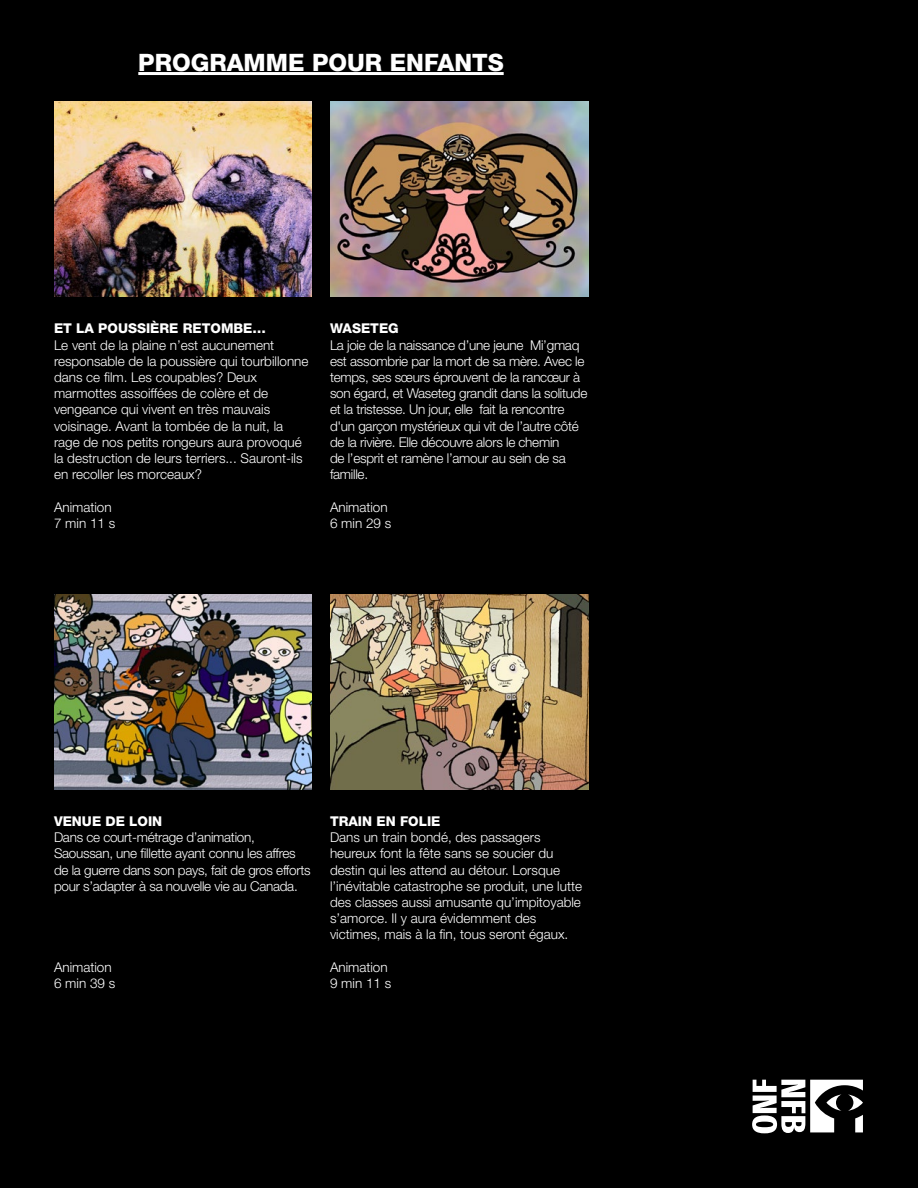
<style>
.page{position:relative;width:918px;height:1188px;background:#000}
.page>*{position:absolute;margin:0;border:0;box-sizing:border-box;transform-origin:0 0}
.t1{font:800 24px "Helvetica Neue LT Std";color:#fff}
.t2{font:300 13.5px/16.2px "Helvetica Neue LT Std";color:#fff}
.t3{font:300 13.5px/16.2px "Helvetica Neue LT Std";letter-spacing:-.02em;color:#fff}
.t4{font:800 13.5px "Helvetica Neue LT Std";color:#fff}
</style>
<div class="page">
<svg style="left:752px;top:1080px;width:111px;height:53px"></svg>
<hr style="left:138px;top:72px;width:366px;height:3px;background:#fff">
<img style="left:54px;top:102px;width:258px;height:195px">
<img style="left:330px;top:102px;width:258px;height:195px">
<img style="left:54px;top:594px;width:258px;height:195px">
<img style="left:330px;top:594px;width:258px;height:195px">
<h1 class="t1" style="left:138px;top:48px;width:367px">PROGRAMME POUR ENFANTS</h1>
<p class="t4" style="left:54px;top:321px;width:214px">ET LA POUSSIÈRE RETOMBE…</p>
<p class="t2" style="left:54px;top:336px;width:256px">Le vent de la plaine n’est aucunement responsable de la poussière qui tourbillonne dans ce film. Les coupables? Deux marmottes assoiffées de colère et de vengeance qui vivent en très mauvais voisinage. Avant la tombée de la nuit, la rage de nos petits rongeurs aura provoqué la destruction de leurs terriers... Sauront-ils en recoller les morceaux?</p>
<p class="t2" style="left:54px;top:498px;width:63px">Animation<br>7 min 11 s</p>
<p class="t4" style="left:330px;top:321px;width:70px">WASETEG</p>
<p class="t3" style="left:330px;top:336px;width:259px">La joie de la naissance d’une jeune Mi’gmaq est assombrie par la mort de sa mère. Avec le temps, ses sœurs éprouvent de la rancœur à son égard, et Waseteg grandit dans la solitude et la tristesse. Un jour, elle fait la rencontre d'un garçon mystérieux qui vit de l’autre côté de la rivière. Elle découvre alors le chemin<br>de l’esprit et ramène l’amour au sein de sa famille.</p>
<p class="t2" style="left:330px;top:498px;width:63px">Animation<br>6 min 29 s</p>
<p class="t4" style="left:54px;top:813px;width:110px">VENUE DE LOIN</p>
<p class="t3" style="left:54px;top:829px;width:258px">Dans ce court-métrage d’animation, Saoussan, une fillette ayant connu les affres de la guerre dans son pays, fait de gros efforts pour s’adapter à sa nouvelle vie au Canada.</p>
<p class="t2" style="left:54px;top:959px;width:63px">Animation<br>6 min 39 s</p>
<p class="t4" style="left:330px;top:813px;width:112px">TRAIN EN FOLIE</p>
<p class="t2" style="left:330px;top:829px;width:254px">Dans un train bondé, des passagers heureux font la fête sans se soucier du destin qui les attend au détour. Lorsque l’inévitable catastrophe se produit, une lutte des classes aussi amusante qu’impitoyable s’amorce. Il y aura évidemment des victimes, mais à la fin, tous seront égaux.</p>
<p class="t2" style="left:330px;top:959px;width:63px">Animation<br>9 min 11 s</p>
</div>
